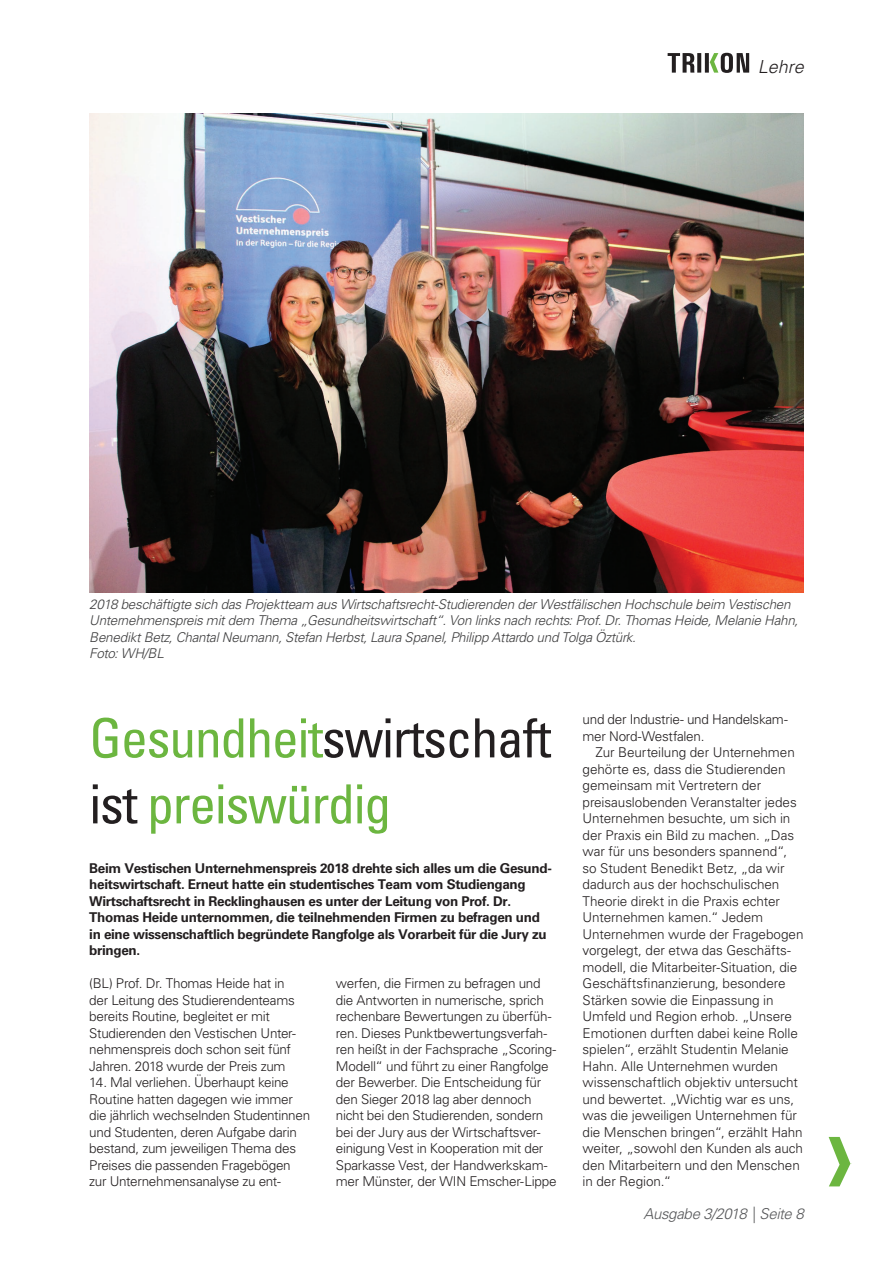
<style>
.page{position:relative;width:893px;height:1263px;background:#fff}
.page>*{position:absolute;margin:0;border:0;box-sizing:border-box;transform-origin:0 0}
.t1{font:condensed 54px/66px "Univers LT Std";letter-spacing:-.025em;color:#6cb640}
.t2{font:italic 300 18px "Univers LT Std";color:#231f20}
.t3{font:italic 300 15px "Univers LT Std";letter-spacing:-.025em;color:#57585a}
.t4{font:300 13.5px/16.5px "Univers LT Std";letter-spacing:-.015em;color:#231f20}
.t5{font:700 13.5px/16.5px "Univers LT Std";letter-spacing:-.025em;color:#231f20}
.t6{font:italic 300 13.5px/16.5px "Univers LT Std";letter-spacing:-.02em;color:#3e3e3f}
.s1{color:#231f20}
</style>
<div class="page">
<svg style="left:668px;top:53px;width:81px;height:20px"></svg>
<img style="left:89px;top:114px;width:715px;height:478px">
<svg style="left:829px;top:1137px;width:21px;height:49px"></svg>
<h2 class="t2" style="left:758px;top:56px;width:48px">Lehre</h2>
<p class="t6" style="left:89px;top:596px;width:710px">2018 beschäftigte sich das Projektteam aus Wirtschaftsrecht-Studierenden der Westfälischen Hochschule beim Vestischen Unternehmenspreis mit dem Thema „Gesundheitswirtschaft“. Von links nach rechts: Prof. Dr. Thomas Heide, Melanie Hahn, Benedikt Betz, Chantal Neumann, Stefan Herbst, Laura Spanel, Philipp Attardo und Tolga Öztürk.<br>Foto: WH/BL</p>
<h1 class="t1" style="left:89px;top:704px;width:463px">Gesundheit<span class="s1">swirtschaft ist</span> preiswürdig</h1>
<p class="t5" style="left:89px;top:860px;width:464px">Beim Vestischen Unternehmenspreis 2018 drehte sich alles um die Gesund&shy;heitswirtschaft. Erneut hatte ein studentisches Team vom Studiengang Wirtschaftsrecht in Recklinghausen es unter der Leitung von Prof. Dr.<br>Thomas Heide unternommen, die teilnehmenden Firmen zu befragen und in eine wissenschaftlich begründete Rangfolge als Vorarbeit für die Jury zu bringen.</p>
<p class="t4" style="left:89px;top:975px;width:208px">(BL) Prof. Dr. Thomas Heide hat in der Leitung des Studierendenteams bereits Routine, begleitet er mit Studierenden den Vestischen Unter&shy;nehmenspreis doch schon seit fünf Jahren. 2018 wurde der Preis zum</p>
<p class="t4" style="left:89px;top:1074px;width:222px">14. Mal verliehen. Überhaupt keine Routine hatten dagegen wie immer die jährlich wechselnden Studentinnen und Studenten, deren Aufgabe darin bestand, zum jeweiligen Thema des Preises die passenden Fragebögen zur Unternehmensanalyse zu ent-</p>
<p class="t4" style="left:336px;top:975px;width:222px">werfen, die Firmen zu befragen und die Antworten in numerische, sprich rechenbare Bewertungen zu überfüh&shy;ren. Dieses Punktbewertungsverfah&shy;ren heißt in der Fachsprache „Scoring-Modell“ und führt zu einer Rangfolge der Bewerber. Die Entscheidung für den Sieger 2018 lag aber dennoch nicht bei den Studierenden, sondern bei der Jury aus der Wirtschaftsver&shy;einigung Vest in Kooperation mit der Sparkasse Vest, der Handwerkskam&shy;mer Münster, der WIN Emscher-Lippe</p>
<p class="t4" style="left:583px;top:711px;width:207px">und der Industrie- und Handelskam&shy;mer Nord-Westfalen.</p>
<p class="t4" style="left:583px;top:744px;width:222px;text-indent:13px">Zur Beurteilung der Unternehmen gehörte es, dass die Studierenden gemeinsam mit Vertretern der preisauslobenden Veranstalter jedes Unternehmen besuchte, um sich in der Praxis ein Bild zu machen. „Das war für uns besonders spannend“, so Student Benedikt Betz, „da wir dadurch aus der hochschulischen Theorie direkt in die Praxis echter Unternehmen kamen.“ Jedem Unternehmen wurde der Fragebogen vorgelegt, der etwa das Geschäfts&shy;modell, die Mitarbeiter-Situation, die Geschäftsfinanzierung, besondere Stärken sowie die Einpassung in Umfeld und Region erhob. „Unsere Emotionen durften dabei keine Rolle spielen“, erzählt Studentin Melanie Hahn. Alle Unternehmen wurden wissenschaftlich objektiv untersucht und bewertet. „Wichtig war es uns, was die jeweiligen Unternehmen für die Menschen bringen“, erzählt Hahn weiter, „sowohl den Kunden als auch den Mitarbeitern und den Menschen in der Region.“</p>
<p class="t3" style="left:643px;top:1205px;width:162px">Ausgabe 3/2018 | Seite 8</p>
</div>
